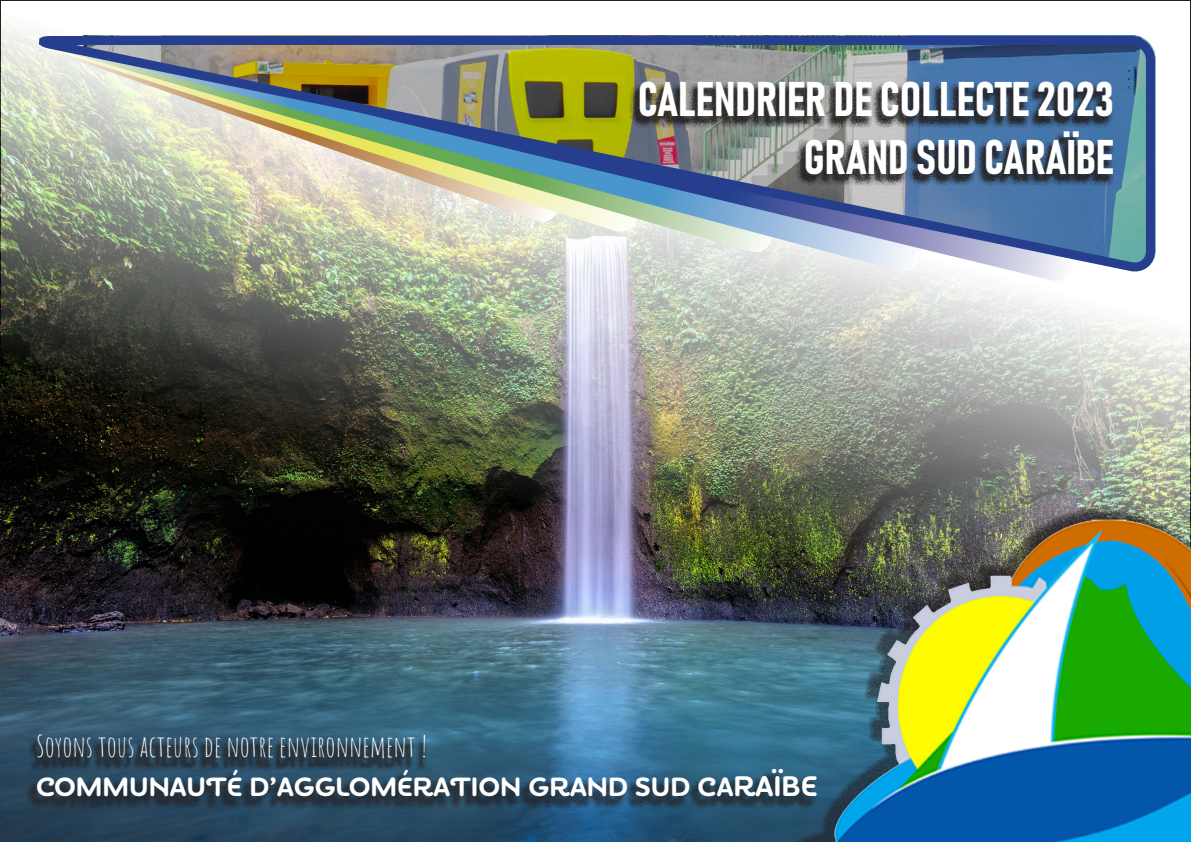
<style>
.page{position:relative;width:1191px;height:842px;background:#fff}
.page>*{position:absolute;margin:0;border:0;box-sizing:border-box;transform-origin:0 0}
.t1{font:48px "Bahnschrift";color:#fff}
.t2{font:700 30px "Amatic SC";color:#fff}
.t3{font:29px "Amatic SC";color:#fff}
.t4{font:700 27px "Houschka Rounded";color:#fff}
.s1{font-size:29px}
</style>
<div class="page">
<img style="left:7px;top:0;width:1184px;height:842px">
<img style="left:41px;top:32px;width:1118px;height:237px">
<svg style="left:629px;top:83px;width:485px;height:104px;background:#545f6d"></svg>
<div style="left:26px;top:771px;width:790px;height:38px;background:#231f20;opacity:.75"></div>
<div style="left:29px;top:738px;width:398px;height:34px;background:#231f20;opacity:.75"></div>
<img style="left:568px;top:486px;width:623px;height:356px">
<p class="t1" style="left:637px;top:69px;width:478px">CALENDRIER DE COLLECTE 2023</p>
<p class="t1" style="left:803px;top:126px;width:312px">GRAND SUD CARAÏBE</p>
<p class="t2" style="left:48px;top:723px;width:399px">OYONS TOUS ACTEURS DE NOTRE ENVIRONNEMENT !</p>
<p class="t3" style="left:36px;top:725px;width:393px">SOYONS TOUS ACTEURS DE NOTRE ENVIRONNEMENT !</p>
<p class="t4" style="left:36px;top:769px;width:783px">COMMUNAUTÉ D’AGGLOMÉRATION GRAND SUD CA<span class="s1">RAÏBE</span></p>
</div>
